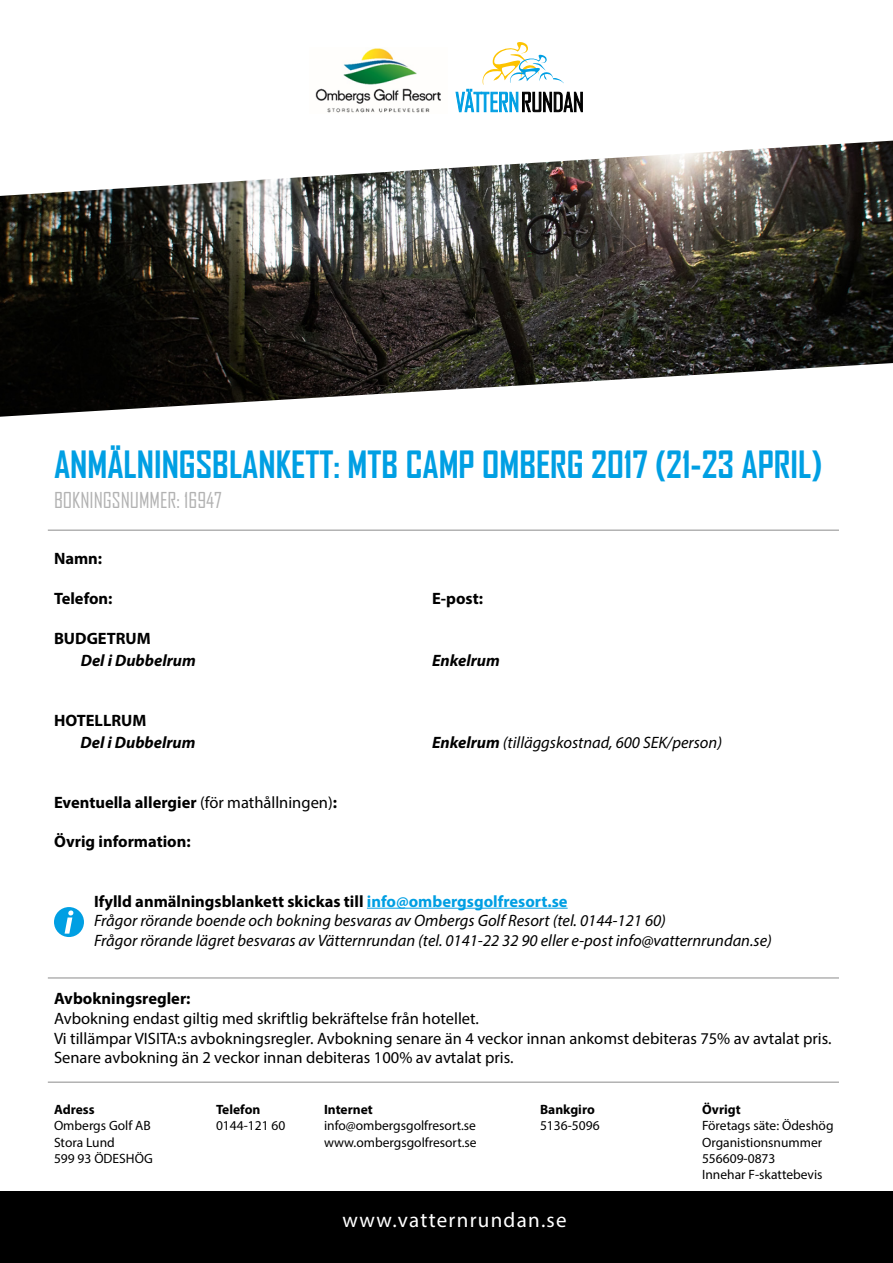
<style>
.page{position:relative;width:893px;height:1263px;background:#fff}
.page>*{position:absolute;margin:0;border:0;box-sizing:border-box;transform-origin:0 0}
.t1{font:700 36px "Agency FB";color:#009fe3}
.t2{font:21px "Myriad Pro";letter-spacing:.06em;color:#fff}
.t3{font:21px "Agency FB";color:#b2b2b2}
.t4{font:italic 16.5px/19.8px "Myriad Pro";color:#000}
.t5{font:16.5px/19.8px "Myriad Pro";color:#000}
.t6{font:700 16.5px "Myriad Pro";color:#000}
.t7{font:italic 700 16.5px "Myriad Pro";color:#000}
.t8{font:13.5px/16.2px "Myriad Pro";color:#000}
.t9{font:700 13.5px "Myriad Pro";color:#000}
.s1{font-weight:700}
.s2{font-weight:400}
.s3{font-weight:700;font-style:normal}
.s4{font-weight:700;font-style:normal;color:#009fe3}
</style>
<div class="page">
<svg style="left:455px;top:42px;width:128px;height:70px"></svg>
<div style="left:0;top:1191px;width:893px;height:72px;background:#000"></div>
<img style="left:0;top:141px;width:893px;height:276px">
<hr style="left:367px;top:908px;width:201px;height:1px;background:#009fe3">
<hr style="left:48px;top:977px;width:791px;height:2px;background:#b2b2b2">
<hr style="left:48px;top:529px;width:791px;height:2px;background:#b2b2b2">
<hr style="left:48px;top:1081px;width:791px;height:2px;background:#b2b2b2">
<img style="left:315px;top:48px;width:126px;height:65px">
<div style="left:54px;top:907px;width:30px;height:30px;background:#009fe3;border-radius:50%"></div>
<svg style="left:65px;top:910px;width:8px;height:23px"></svg>
<h1 class="t1" style="left:54px;top:442px;width:770px">ANMÄLNINGSBLANKETT: MTB CAMP OMBERG 2017 (21-23 APRIL)</h1>
<p class="t3" style="left:54px;top:488px;width:169px">BOKNINGSNUMMER: 16947</p>
<p class="t6" style="left:54px;top:548px;width:50px">Namn:</p>
<p class="t6" style="left:54px;top:588px;width:60px">Telefon:</p>
<p class="t6" style="left:432px;top:588px;width:53px">E-post:</p>
<p class="t6" style="left:54px;top:627px;width:98px">BUDGETRUM</p>
<p class="t7" style="left:81px;top:650px;width:117px">Del i Dubbelrum</p>
<p class="t7" style="left:432px;top:650px;width:69px">Enkelrum</p>
<p class="t6" style="left:54px;top:709px;width:94px">HOTELLRUM</p>
<p class="t7" style="left:80px;top:732px;width:117px">Del i Dubbelrum</p>
<p class="t4" style="left:432px;top:732px;width:291px"><span class="s1">Enkelrum</span> (tilläggskostnad, 600 SEK/person)</p>
<p class="t6" style="left:54px;top:791px;width:285px">Eventuella allergier <span class="s2">(för mathållningen)</span>:</p>
<p class="t6" style="left:54px;top:831px;width:138px">Övrig information:</p>
<p class="t4" style="left:94px;top:891px;width:679px"><span class="s3">Ifylld anmälningsblankett skickas till</span> <span class="s4">info@ombergsgolfresort.se<br></span>Frågor rörande boende och bokning besvaras av Ombergs Golf Resort (tel. 0144-121 60)<br>Frågor rörande lägret besvaras av Vätternrundan (tel. 0141-22 32 90 eller e-post info@vatternrundan.se)</p>
<p class="t6" style="left:54px;top:988px;width:138px">Avbokningsregler:</p>
<p class="t5" style="left:54px;top:1008px;width:779px">Avbokning endast giltig med skriftlig bekräftelse från hotellet.<br>Vi tillämpar VISITA:s avbokningsregler. Avbokning senare än 4 veckor innan ankomst debiteras 75% av avtalat pris.<br>Senare avbokning än 2 veckor innan debiteras 100% av avtalat pris.</p>
<p class="t9" style="left:54px;top:1101px;width:42px">Adress</p>
<p class="t9" style="left:216px;top:1101px;width:46px">Telefon</p>
<p class="t9" style="left:324px;top:1101px;width:50px">Internet</p>
<p class="t9" style="left:540px;top:1101px;width:56px">Bankgiro</p>
<p class="t9" style="left:702px;top:1101px;width:40px">Övrigt</p>
<p class="t8" style="left:54px;top:1117px;width:98px">Ombergs Golf AB</p>
<p class="t8" style="left:216px;top:1117px;width:71px">0144-121 60</p>
<p class="t8" style="left:324px;top:1117px;width:154px">info@ombergsgolfresort.se</p>
<p class="t8" style="left:540px;top:1117px;width:61px">5136-5096</p>
<p class="t8" style="left:702px;top:1117px;width:133px">Företags säte: Ödeshög</p>
<p class="t8" style="left:54px;top:1134px;width:62px">Stora Lund</p>
<p class="t8" style="left:324px;top:1134px;width:154px">www.ombergsgolfresort.se</p>
<p class="t8" style="left:702px;top:1134px;width:122px">Organistionsnummer</p>
<p class="t8" style="left:54px;top:1150px;width:100px">599 93 ÖDESHÖG</p>
<p class="t8" style="left:702px;top:1150px;width:122px">556609-0873<br>Innehar F-skattebevis</p>
<p class="t2" style="left:343px;top:1207px;width:226px">www.vatternrundan.se</p>
</div>
